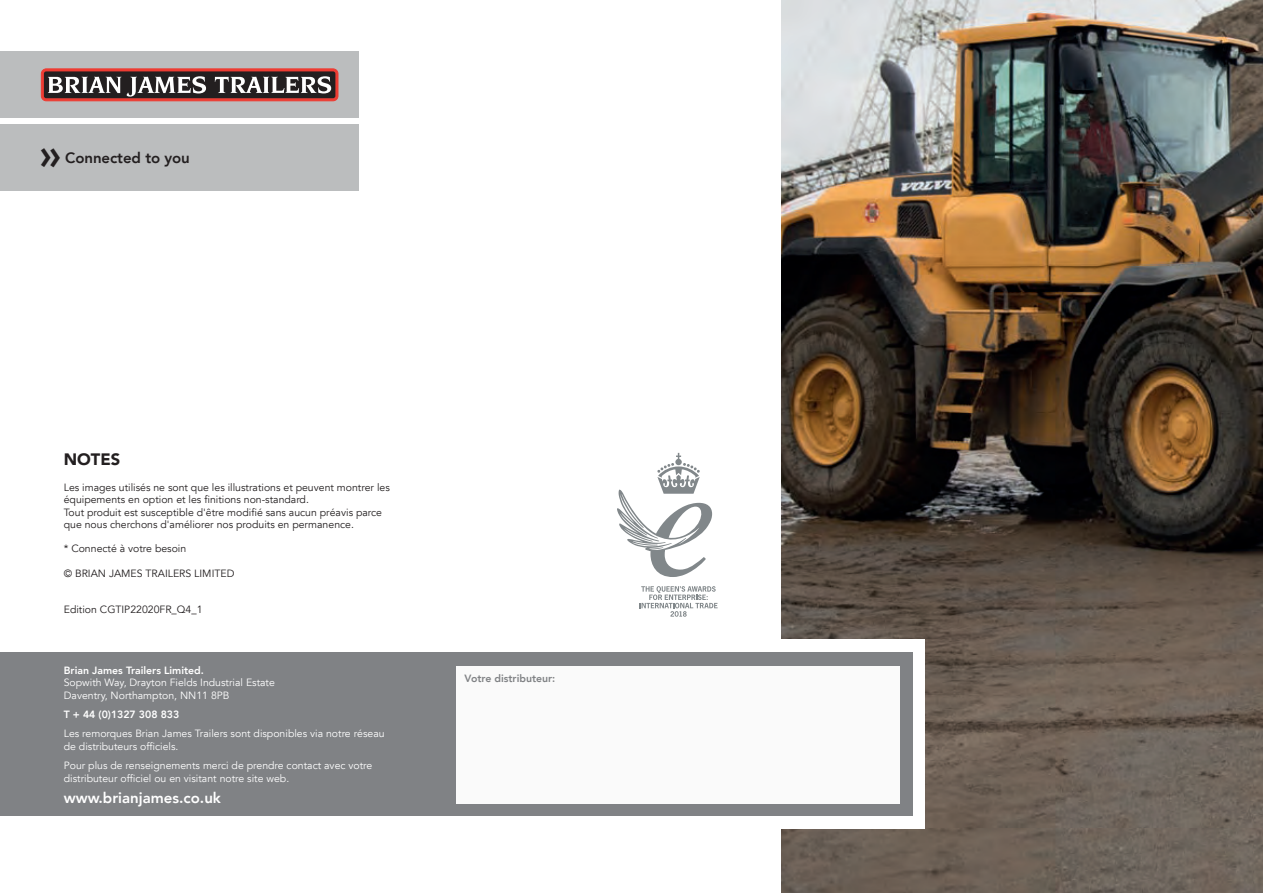
<style>
.page{position:relative;width:1263px;height:893px;background:#fff}
.page>*{position:absolute;margin:0;border:0;box-sizing:border-box;transform-origin:0 0}
.Strap_line_quotes{font:800 42px "Avenir LT";color:#231f20}
.t1{font:900 16.5px "Avenir LT";color:#231f20}
.t2{font:800 15px "Avenir LT";color:#fff}
.Cover_Strap_Line{font:800 15px "Avenir LT";letter-spacing:-.005em;color:#231f20}
.Copy_blk{font:10.5px/12.6px "Avenir LT";color:#231f20}
.t3{font:10.5px/12.6px "Avenir LT";color:#fff}
.t4{font:800 10.5px "Avenir LT";color:#fff}
.t5{font:800 10.5px "Avenir LT";color:#808285}
</style>
<div class="page">
<img style="left:781px;top:0;width:482px;height:893px">
<div style="left:0;top:51px;width:358px;height:67px;background:#bbbdbe"></div>
<svg style="left:41px;top:69px;width:297px;height:32px;background:#765454"></svg>
<div style="left:0;top:124px;width:358px;height:67px;background:#bbbdbe"></div>
<div style="left:0;top:640px;width:925px;height:189px;background:#fff"></div>
<div style="left:0;top:652px;width:912px;height:164px;background:#808285"></div>
<div style="left:456px;top:666px;width:443px;height:138px;background:#fafafa"></div>
<svg style="left:639px;top:586px;width:79px;height:31px"></svg>
<svg style="left:617px;top:453px;width:95px;height:124px"></svg>
<p class="Strap_line_quotes" style="left:40px;top:129px;width:23px">»</p>
<p class="Cover_Strap_Line" style="left:65px;top:149px;width:126px">Connected to you</p>
<p class="t1" style="left:64px;top:450px;width:58px">NOTES</p>
<p class="Copy_blk" style="left:64px;top:481px;width:328px">Les images utilisés ne sont que les illustrations et peuvent montrer les équipements en option et les finitions non-standard.</p>
<p class="Copy_blk" style="left:64px;top:506px;width:320px">Tout produit est susceptible d'être modifié sans aucun préavis parce que nous cherchons d'améliorer nos produits en permanence.</p>
<p class="Copy_blk" style="left:64px;top:542px;width:124px">* Connecté à votre besoin</p>
<p class="Copy_blk" style="left:64px;top:568px;width:172px">© BRIAN JAMES TRAILERS LIMITED</p>
<p class="Copy_blk" style="left:64px;top:603px;width:140px">Edition CGTIP22020FR_Q4_1</p>
<p class="t4" style="left:64px;top:664px;width:142px">Brian James Trailers Limited.</p>
<p class="t3" style="left:64px;top:677px;width:213px">Sopwith Way, Drayton Fields Industrial Estate</p>
<p class="t3" style="left:64px;top:689px;width:167px">Daventry, Northampton, NN11 8PB</p>
<p class="t4" style="left:64px;top:708px;width:117px">T + 44 (0)1327 308 833</p>
<p class="t3" style="left:64px;top:728px;width:322px">Les remorques Brian James Trailers sont disponibles via notre réseau de distributeurs officiels.</p>
<p class="t3" style="left:64px;top:760px;width:310px">Pour plus de renseignements merci de prendre contact avec votre distributeur officiel ou en visitant notre site web.</p>
<p class="t2" style="left:64px;top:789px;width:159px">www.brianjames.co.uk</p>
<p class="t5" style="left:465px;top:672px;width:92px">Votre distributeur:</p>
</div>
